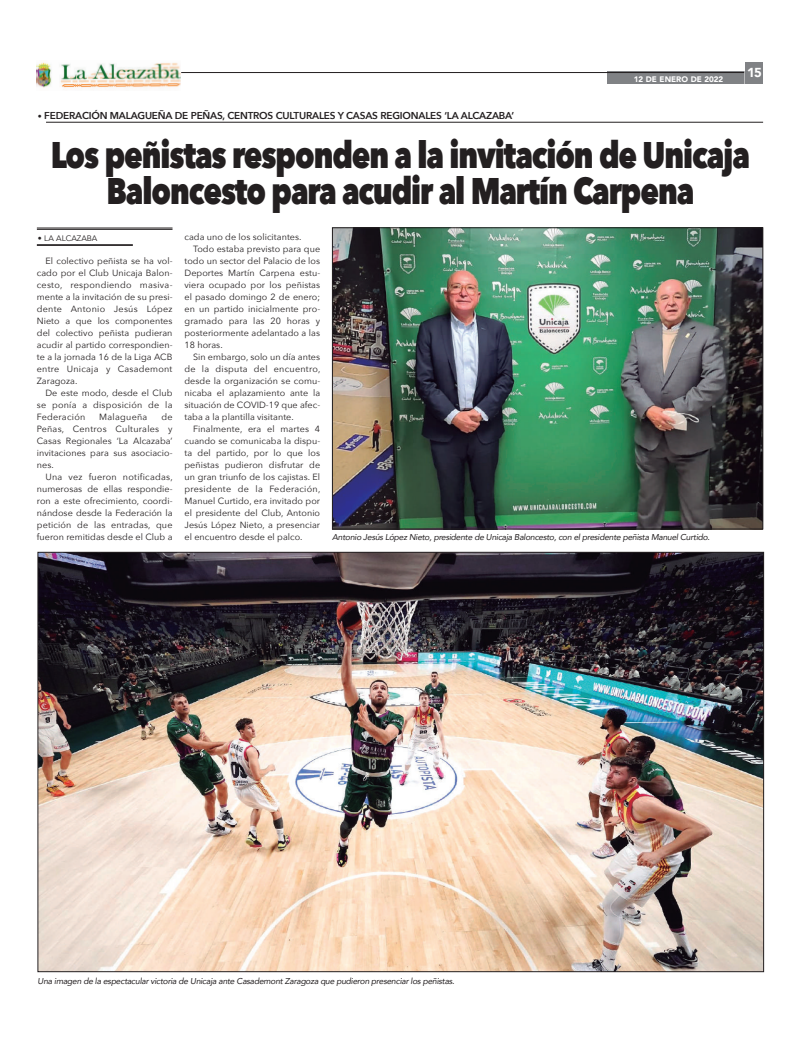
<style>
.page{position:relative;width:800px;height:1049px;background:#fff}
.page>*{position:absolute;margin:0;border:0;box-sizing:border-box;transform-origin:0 0}
.t1{font:800 37px/36px "Avenir Next";letter-spacing:-.035em;color:#231f20;text-align:center;scale:.8 1}
.t2{font:900 13px "Avenir";color:#fff}
.t3{font:600 10px "Avenir Next";letter-spacing:-.02em;color:#231f20}
.t4{font:9px/12px "Avenir Next";letter-spacing:.005em;color:#231f20;text-align:justify}
.t5{font:9px "Avenir Next";letter-spacing:.03em;color:#231f20}
.t6{font:italic 8.5px "Avenir";letter-spacing:-.03em;color:#231f20}
.t7{font:900 8px "Avenir";color:#fff}
.t8{font:8px "Avenir";color:#231f20}
.s1{font-family:"Avenir";font-weight:400;font-size:8px}
</style>
<div class="page">
<hr style="left:46px;top:122px;width:717px;height:1px;background:#231f20">
<hr style="left:37px;top:227px;width:135px;height:1px;background:#231f20">
<hr style="left:37px;top:229px;width:135px;height:1px;background:#231f20">
<hr style="left:37px;top:244px;width:96px;height:1px;background:#231f20">
<hr style="left:37px;top:245px;width:96px;height:1px;background:#231f20">
<div style="left:607px;top:72px;width:143px;height:12px;background:#808285"></div>
<hr style="left:181px;top:72px;width:563px;height:1px;background:#231f20">
<svg style="left:744px;top:71px;width:1px;height:13px"></svg>
<div style="left:745px;top:63px;width:18px;height:21px;background:#808285"></div>
<img style="left:37px;top:62px;width:144px;height:26px">
<img style="left:40px;top:554px;width:721px;height:416px">
<img style="left:334px;top:229px;width:427px;height:298px">
<div style="left:332px;top:227px;width:431px;height:302px;border:1px solid #231f20"></div>
<p class="t3" style="left:38px;top:109px;width:477px"><span class="s1">•</span> FEDERACIÓN MALAGUEÑA DE PEÑAS, CENTROS CULTURALES Y CASAS REGIONALES ‘LA ALCAZABA’</p>
<p class="t7" style="left:633px;top:74px;width:91px">12 DE ENERO DE 2022</p>
<h2 class="t2" style="left:747px;top:64px;width:16px">15</h2>
<h1 class="t1" style="left:51px;top:138px;width:875px">Los peñistas responden a la invitación de Unicaja<br>Baloncesto para acudir al Martín Carpena</h1>
<p class="t8" style="left:38px;top:233px;width:61px">• LA ALCAZABA</p>
<p class="t4" style="left:37px;top:255px;width:137px;text-indent:9px">El colectivo peñista se ha vol&shy;cado por el Club Unicaja Balon&shy;cesto, respondiendo masiva&shy;mente a la invitación de su presi&shy;dente Antonio Jesús López Nieto a que los componentes del colectivo peñista pudieran acudir al partido correspondien&shy;te a la jornada 16 de la Liga ACB entre Unicaja y Casademont Zaragoza.</p>
<p class="t4" style="left:37px;top:387px;width:137px;text-indent:9px">De este modo, desde el Club se ponía a disposición de la Federación</p>
<p class="t4" style="left:37px;top:411px;width:137px;text-indent:124px">de Peñas, Centros Culturales y Casas Regionales ‘La Alcazaba’ invitaciones para sus asociacio&shy;nes.</p>
<p class="t4" style="left:37px;top:471px;width:137px;text-indent:9px">Una vez fueron notificadas, numerosas de ellas respondie&shy;ron a este ofrecimiento, coordi&shy;nándose desde la Federación la petición de las entradas, que fueron remitidas desde el Club a</p>
<p class="t5" style="left:99px;top:411px;width:50px">Malagueña</p>
<p class="t4" style="left:184px;top:231px;width:118px">cada uno de los solicitantes.</p>
<p class="t4" style="left:193px;top:243px;width:129px">Todo estaba previsto para que</p>
<p class="t4" style="left:184px;top:255px;width:137px">todo un sector del Palacio de los</p>
<p class="t4" style="left:184px;top:267px;width:137px">Deportes Martín Carpena estu-</p>
<p class="t4" style="left:184px;top:279px;width:137px">viera ocupado por los peñistas</p>
<p class="t4" style="left:184px;top:291px;width:137px">el pasado domingo 2 de enero;</p>
<p class="t4" style="left:184px;top:303px;width:137px">en un partido inicialmente pro-</p>
<p class="t4" style="left:184px;top:315px;width:137px">gramado para las 20 horas y</p>
<p class="t4" style="left:184px;top:327px;width:137px">posteriormente adelantado a las</p>
<p class="t4" style="left:184px;top:339px;width:40px">18 horas.</p>
<p class="t4" style="left:193px;top:351px;width:129px">Sin embargo, solo un día antes</p>
<p class="t5" style="left:184px;top:363px;width:137px">de la disputa del encuentro,</p>
<p class="t4" style="left:184px;top:375px;width:137px">desde la organización se comu-</p>
<p class="t4" style="left:184px;top:387px;width:137px">nicaba el aplazamiento ante la</p>
<p class="t4" style="left:184px;top:399px;width:137px">situación de COVID-19 que afec-</p>
<p class="t4" style="left:184px;top:411px;width:111px">taba a la plantilla visitante.</p>
<p class="t4" style="left:193px;top:423px;width:129px">Finalmente, era el martes 4</p>
<p class="t4" style="left:184px;top:435px;width:137px">cuando se comunicaba la dispu-</p>
<p class="t4" style="left:184px;top:447px;width:137px">ta del partido, por lo que los</p>
<p class="t4" style="left:184px;top:459px;width:137px">peñistas pudieron disfrutar de</p>
<p class="t4" style="left:184px;top:471px;width:137px">un gran triunfo de los cajistas. El</p>
<p class="t5" style="left:184px;top:483px;width:137px">presidente de la Federación,</p>
<p class="t4" style="left:184px;top:495px;width:137px">Manuel Curtido, era invitado por</p>
<p class="t4" style="left:184px;top:507px;width:137px">el presidente del Club, Antonio</p>
<p class="t4" style="left:184px;top:519px;width:137px">Jesús López Nieto, a presenciar</p>
<p class="t4" style="left:184px;top:531px;width:119px">el encuentro desde el palco.</p>
<p class="t6" style="left:332px;top:532px;width:379px">Antonio Jesús López Nieto, presidente de Unicaja Baloncesto, con el presidente peñista Manuel Curtido.</p>
<p class="t6" style="left:38px;top:976px;width:418px">Una imagen de la espectacular victoria de Unicaja ante Casademont Zaragoza que pudieron presenciar los peñistas.</p>
</div>
